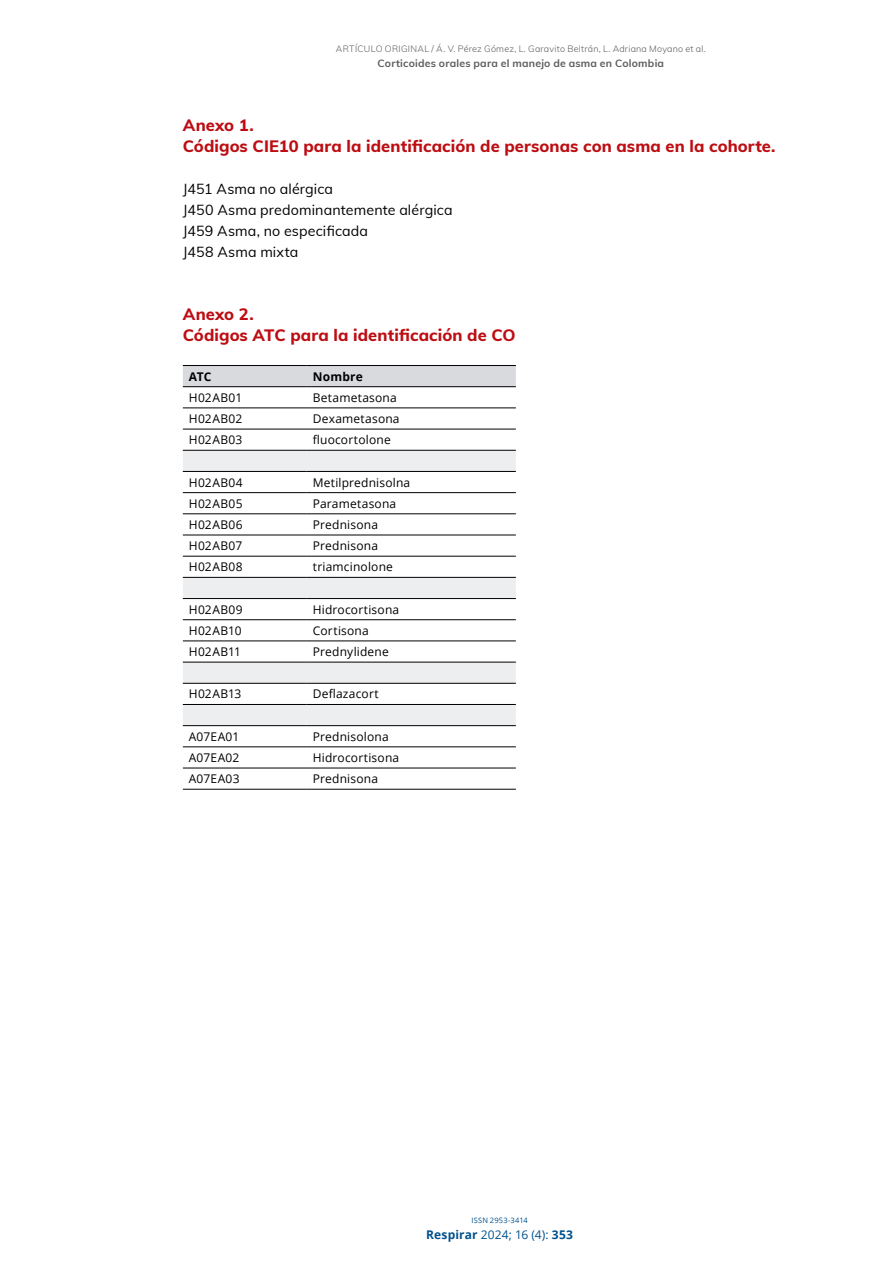
<style>
.page{position:relative;width:893px;height:1263px;background:#fff}
.page>*{position:absolute;margin:0;border:0;box-sizing:border-box;transform-origin:0 0}
.t1{font:800 16.5px/21px "Muli";letter-spacing:.005em;color:#bd0d12}
.t2{font:14.25px/21px "Muli";letter-spacing:.01em;color:#000}
.t3{font:12px "Open Sans";letter-spacing:.015em;color:#000}
.t4{font:700 12px "Open Sans";letter-spacing:.015em;color:#00518d}
.t5{font:700 12px "Open Sans";letter-spacing:.015em;color:#000}
.t6{font:700 10.5px "Muli";letter-spacing:.02em;color:#5c5b5f}
.t7{font:300 9px "Muli";letter-spacing:.025em;color:#5c5b5f}
.t8{font:7.5px "Open Sans";letter-spacing:.025em;color:#00518d}
.s1{font-weight:400}
</style>
<div class="page">
<div style="left:183px;top:366px;width:333px;height:20px;background:#d8dade"></div>
<svg style="left:183px;top:451px;width:333px;height:274px"></svg>
<hr style="left:183px;top:365px;width:124px;height:1px;background:#000">
<hr style="left:307px;top:365px;width:209px;height:1px;background:#000">
<hr style="left:183px;top:386px;width:124px;height:1px;background:#000">
<hr style="left:307px;top:386px;width:209px;height:1px;background:#000">
<hr style="left:183px;top:408px;width:124px;height:1px;background:#000">
<hr style="left:307px;top:408px;width:209px;height:1px;background:#000">
<hr style="left:183px;top:429px;width:124px;height:1px;background:#000">
<hr style="left:307px;top:429px;width:209px;height:1px;background:#000">
<hr style="left:183px;top:450px;width:124px;height:1px;background:#000">
<hr style="left:307px;top:450px;width:209px;height:1px;background:#000">
<hr style="left:183px;top:471px;width:124px;height:1px;background:#000">
<hr style="left:307px;top:471px;width:209px;height:1px;background:#000">
<hr style="left:183px;top:492px;width:124px;height:1px;background:#000">
<hr style="left:307px;top:492px;width:209px;height:1px;background:#000">
<hr style="left:183px;top:513px;width:124px;height:1px;background:#000">
<hr style="left:307px;top:513px;width:209px;height:1px;background:#000">
<hr style="left:183px;top:535px;width:124px;height:1px;background:#000">
<hr style="left:307px;top:535px;width:209px;height:1px;background:#000">
<hr style="left:183px;top:556px;width:124px;height:1px;background:#000">
<hr style="left:307px;top:556px;width:209px;height:1px;background:#000">
<hr style="left:183px;top:577px;width:124px;height:1px;background:#000">
<hr style="left:307px;top:577px;width:209px;height:1px;background:#000">
<hr style="left:183px;top:598px;width:124px;height:1px;background:#000">
<hr style="left:307px;top:598px;width:209px;height:1px;background:#000">
<hr style="left:183px;top:619px;width:124px;height:1px;background:#000">
<hr style="left:307px;top:619px;width:209px;height:1px;background:#000">
<hr style="left:183px;top:641px;width:124px;height:1px;background:#000">
<hr style="left:307px;top:641px;width:209px;height:1px;background:#000">
<hr style="left:183px;top:662px;width:124px;height:1px;background:#000">
<hr style="left:307px;top:662px;width:209px;height:1px;background:#000">
<hr style="left:183px;top:683px;width:124px;height:1px;background:#000">
<hr style="left:307px;top:683px;width:209px;height:1px;background:#000">
<hr style="left:183px;top:704px;width:124px;height:1px;background:#000">
<hr style="left:307px;top:704px;width:209px;height:1px;background:#000">
<hr style="left:183px;top:725px;width:124px;height:1px;background:#000">
<hr style="left:307px;top:725px;width:209px;height:1px;background:#000">
<hr style="left:183px;top:746px;width:124px;height:1px;background:#000">
<hr style="left:307px;top:746px;width:209px;height:1px;background:#000">
<hr style="left:183px;top:768px;width:124px;height:1px;background:#000">
<hr style="left:307px;top:768px;width:209px;height:1px;background:#000">
<hr style="left:183px;top:789px;width:124px;height:1px;background:#000">
<hr style="left:307px;top:789px;width:209px;height:1px;background:#000">
<p class="t7" style="left:336px;top:43px;width:371px">ARTÍCULO ORIGINAL / Á. V. Pérez Gómez, L. Garavito Beltrán, L. Adriana Moyano et al.</p>
<p class="t6" style="left:378px;top:56px;width:288px">Corticoides orales para el manejo de asma en Colombia</p>
<h1 class="t1" style="left:183px;top:114px;width:594px">Anexo 1.<br>Códigos CIE10 para la identificación de personas con asma en la cohorte.</h1>
<p class="t2" style="left:183px;top:178px;width:271px">J451 Asma no alérgica<br>J450 Asma predominantemente alérgica<br>J459 Asma, no especificada<br>J458 Asma mixta</p>
<h1 class="t1" style="left:183px;top:303px;width:334px">Anexo 2.<br>Códigos ATC para la identificación de CO</h1>
<p class="t5" style="left:189px;top:368px;width:24px">ATC</p>
<p class="t5" style="left:313px;top:368px;width:52px">Nombre</p>
<p class="t3" style="left:189px;top:389px;width:55px">H02AB01</p>
<p class="t3" style="left:313px;top:389px;width:85px">Betametasona</p>
<p class="t3" style="left:189px;top:410px;width:55px">H02AB02</p>
<p class="t3" style="left:313px;top:410px;width:88px">Dexametasona</p>
<p class="t3" style="left:189px;top:432px;width:55px">H02AB03</p>
<p class="t3" style="left:313px;top:432px;width:79px">fluocortolone</p>
<p class="t3" style="left:189px;top:474px;width:55px">H02AB04</p>
<p class="t3" style="left:313px;top:474px;width:99px">Metilprednisolna</p>
<p class="t3" style="left:189px;top:495px;width:55px">H02AB05</p>
<p class="t3" style="left:313px;top:495px;width:85px">Parametasona</p>
<p class="t3" style="left:189px;top:516px;width:55px">H02AB06</p>
<p class="t3" style="left:313px;top:516px;width:67px">Prednisona</p>
<p class="t3" style="left:189px;top:538px;width:55px">H02AB07</p>
<p class="t3" style="left:313px;top:538px;width:67px">Prednisona</p>
<p class="t3" style="left:189px;top:559px;width:55px">H02AB08</p>
<p class="t3" style="left:313px;top:559px;width:82px">triamcinolone</p>
<p class="t3" style="left:189px;top:601px;width:55px">H02AB09</p>
<p class="t3" style="left:313px;top:601px;width:88px">Hidrocortisona</p>
<p class="t3" style="left:189px;top:622px;width:54px">H02AB10</p>
<p class="t3" style="left:313px;top:622px;width:57px">Cortisona</p>
<p class="t3" style="left:189px;top:643px;width:54px">H02AB11</p>
<p class="t3" style="left:313px;top:643px;width:77px">Prednylidene</p>
<p class="t3" style="left:189px;top:686px;width:54px">H02AB13</p>
<p class="t3" style="left:313px;top:686px;width:67px">Deflazacort</p>
<p class="t3" style="left:189px;top:728px;width:52px">A07EA01</p>
<p class="t3" style="left:313px;top:728px;width:77px">Prednisolona</p>
<p class="t3" style="left:189px;top:749px;width:52px">A07EA02</p>
<p class="t3" style="left:313px;top:749px;width:88px">Hidrocortisona</p>
<p class="t3" style="left:189px;top:771px;width:52px">A07EA03</p>
<p class="t3" style="left:313px;top:771px;width:67px">Prednisona</p>
<p class="t8" style="left:471px;top:1215px;width:58px">ISSN 2953-3414</p>
<p class="t4" style="left:426px;top:1226px;width:149px">Respirar <span class="s1">2024; 16 (4):</span> 353</p>
</div>
